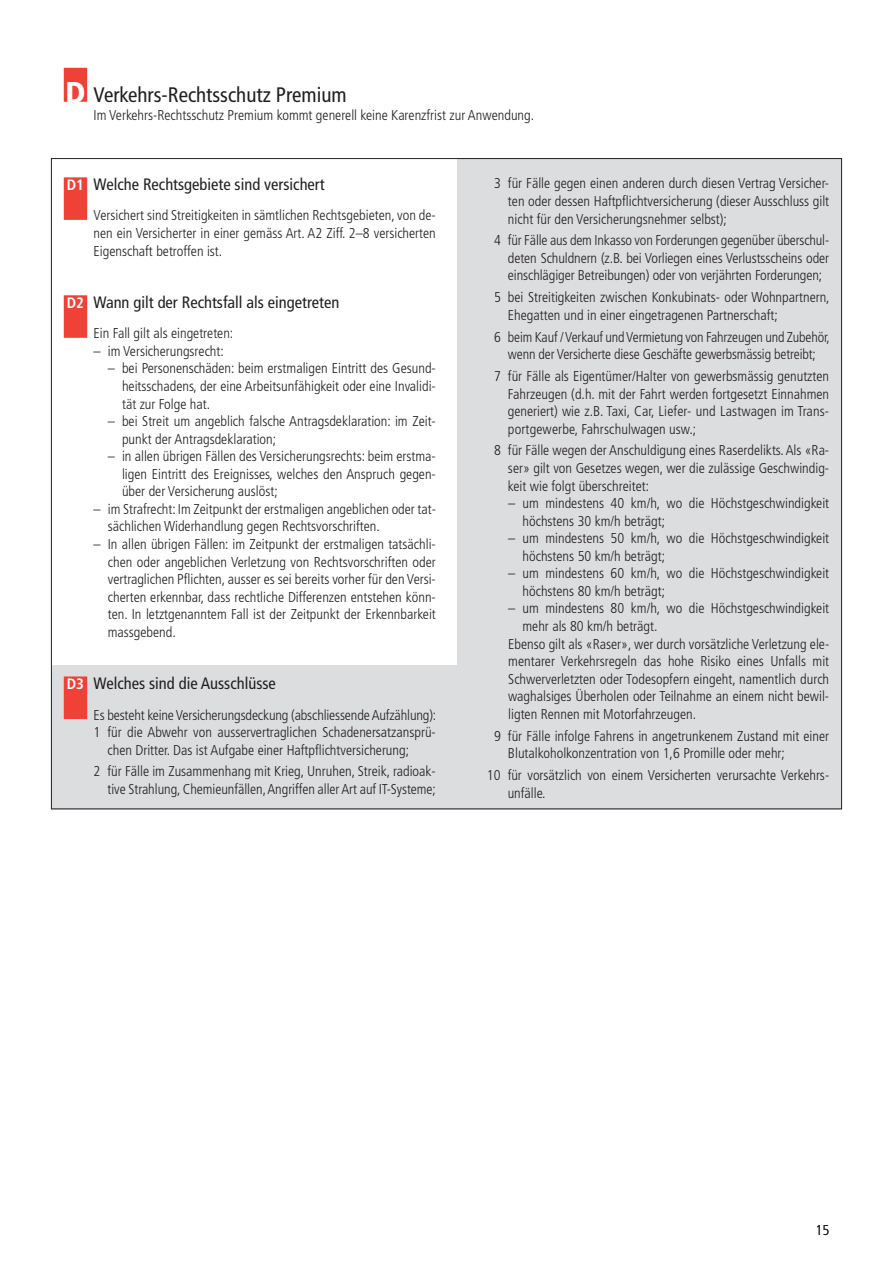
<style>
.page{position:relative;width:893px;height:1263px;background:#fff}
.page>*{position:absolute;margin:0;border:0;box-sizing:border-box;transform-origin:0 0}
.t1{font:condensed 21px "Frutiger";color:#231f20}
.t2{font:condensed 16.5px "Frutiger";color:#231f20}
.t3{font:300 condensed 14.25px/17.5px "Frutiger LT";color:#231f20}
.t4{font:300 condensed 14.25px/17.5px "Frutiger";color:#231f20;text-align:justify}
.s1{font-family:"Frutiger LT";font-weight:900;font-size:30px;color:#fff}
.s2{font-weight:700;font-size:15px;color:#fff}
</style>
<div class="page">
<div style="left:51px;top:665px;width:413px;height:144px;background:#dcddde"></div>
<div style="left:457px;top:158px;width:385px;height:651px;background:#dcddde"></div>
<div style="left:64px;top:68px;width:23px;height:34px;background:#ef4135"></div>
<div style="left:64px;top:177px;width:23px;height:43px;background:#ef4135"></div>
<div style="left:64px;top:295px;width:23px;height:43px;background:#ef4135"></div>
<div style="left:64px;top:676px;width:23px;height:43px;background:#ef4135"></div>
<h1 class="t1" style="left:65px;top:82px;width:283px"><span class="s1">D</span> Verkehrs-Rechtsschutz Premium</h1>
<p class="t3" style="left:94px;top:106px;width:442px">Im Verkehrs-Rechtsschutz Premium kommt generell keine Karenzfrist zur Anwendung.</p>
<p class="t2" style="left:67px;top:175px;width:259px"><span class="s2">D1</span> Welche Rechtsgebiete sind versichert</p>
<p class="t4" style="left:94px;top:207px;width:344px">Versichert sind Streitigkeiten in sämtlichen Rechtsgebieten, von de&shy;nen ein Versicherter in einer gemäss Art. A2 Ziff. 2–8 versicherten Eigenschaft betroffen ist.</p>
<p class="t2" style="left:67px;top:293px;width:274px"><span class="s2">D2</span> Wann gilt der Rechtsfall als eingetreten</p>
<p class="t3" style="left:94px;top:325px;width:141px">Ein Fall gilt als eingetreten:</p>
<p class="t3" style="left:94px;top:342px;width:132px">– im Versicherungsrecht:</p>
<p class="t3" style="left:122px;top:360px;width:315px;text-align:justify;text-indent:-14px">– bei Personenschäden: beim erstmaligen Eintritt des Gesund&shy;heitsschadens, der eine Arbeitsunfähigkeit oder eine Invalidi&shy;tät zur Folge hat.</p>
<p class="t3" style="left:122px;top:413px;width:315px;text-indent:-14px">– bei Streit um angeblich falsche Antragsdeklaration: im Zeit&shy;punkt der Antragsdeklaration;</p>
<p class="t3" style="left:122px;top:448px;width:315px;text-align:justify;text-indent:-14px">– in allen übrigen Fällen des Versicherungsrechts: beim erstma&shy;ligen Eintritt des Ereignisses, welches den Anspruch gegen&shy;über der Versicherung auslöst;</p>
<p class="t3" style="left:108px;top:500px;width:330px;text-indent:-14px">– im Strafrecht: Im Zeitpunkt der erstmaligen angeblichen oder tat&shy;sächlichen Widerhandlung gegen Rechtsvorschriften.</p>
<p class="t3" style="left:108px;top:535px;width:330px;text-align:justify;text-indent:-14px">– In allen übrigen Fällen: im Zeitpunkt der erstmaligen tatsächli&shy;chen oder angeblichen Verletzung von Rechtsvorschriften oder vertraglichen Pflichten, ausser es sei bereits vorher für den Versi&shy;cherten erkennbar, dass rechtliche Differenzen entstehen könn&shy;ten. In letztgenanntem Fall ist der Zeitpunkt der Erkennbarkeit massgebend.</p>
<p class="t2" style="left:67px;top:674px;width:211px"><span class="s2">D3</span> Welches sind die Ausschlüsse</p>
<p class="t3" style="left:94px;top:706px;width:344px">Es besteht keine Versicherungsdeckung (abschliessende Aufzählung):</p>
<p class="t3" style="left:94px;top:724px;width:344px">1 für die Abwehr von ausservertraglichen Schadenersatzansprü-</p>
<p class="t3" style="left:108px;top:741px;width:303px">chen Dritter. Das ist Aufgabe einer Haftpflichtversicherung;</p>
<p class="t3" style="left:94px;top:763px;width:344px;text-align:right">2 für Fälle im Zusammenhang mit Krieg, Unruhen, Streik, radioak&shy;tive Strahlung, Chemieunfällen, Angriffen aller Art auf IT-Systeme;</p>
<p class="t3" style="left:508px;top:175px;width:323px;text-align:justify;text-indent:-14px">3 für Fälle gegen einen anderen durch diesen Vertrag Versicher&shy;ten oder dessen Haftpflichtversicherung (dieser Ausschluss gilt nicht für den Versicherungsnehmer selbst);</p>
<p class="t3" style="left:508px;top:232px;width:323px;text-align:justify;text-indent:-14px">4 für Fälle aus dem Inkasso von Forderungen gegenüber überschul&shy;deten Schuldnern (z.B. bei Vorliegen eines Verlustsscheins oder einschlägiger Betreibungen) oder von verjährten Forderungen;</p>
<p class="t3" style="left:508px;top:289px;width:323px;text-indent:-14px">5 bei Streitigkeiten zwischen Konkubinats- oder Wohnpartnern,<br>Ehegatten und in einer eingetragenen Partnerschaft;</p>
<p class="t3" style="left:494px;top:328px;width:337px;text-align:center">6 beim Kauf / Verkauf und Vermietung von Fahrzeugen und Zubehör, wenn der Versicherte diese Geschäfte gewerbsmässig betreibt;</p>
<p class="t3" style="left:508px;top:367px;width:323px;text-align:justify;text-indent:-14px">7 für Fälle als Eigentümer/Halter von gewerbsmässig genutzten Fahrzeugen (d.h. mit der Fahrt werden fortgesetzt Einnahmen generiert) wie z.B. Taxi, Car, Liefer- und Lastwagen im Trans&shy;portgewerbe, Fahrschulwagen usw.;</p>
<p class="t3" style="left:508px;top:442px;width:323px;text-align:justify;text-indent:-14px">8 für Fälle wegen der Anschuldigung eines Raserdelikts. Als «Ra&shy;ser» gilt von Gesetzes wegen, wer die zulässige Geschwindig&shy;keit wie folgt überschreitet:</p>
<p class="t3" style="left:522px;top:495px;width:308px;text-indent:-14px">– um mindestens 40 km/h, wo die Höchstgeschwindigkeit höchstens 30 km/h beträgt;</p>
<p class="t3" style="left:522px;top:530px;width:308px;text-indent:-14px">– um mindestens 50 km/h, wo die Höchstgeschwindigkeit höchstens 50 km/h beträgt;</p>
<p class="t3" style="left:522px;top:565px;width:308px;text-indent:-14px">– um mindestens 60 km/h, wo die Höchstgeschwindigkeit höchstens 80 km/h beträgt;</p>
<p class="t3" style="left:508px;top:600px;width:322px">– um mindestens 80 km/h, wo die Höchstgeschwindigkeit</p>
<p class="t3" style="left:522px;top:617px;width:137px">mehr als 80 km/h beträgt.</p>
<p class="t3" style="left:508px;top:635px;width:322px">Ebenso gilt als «Raser», wer durch vorsätzliche Verletzung ele-</p>
<p class="t3" style="left:508px;top:653px;width:322px">mentarer Verkehrsregeln das hohe Risiko eines Unfalls mit</p>
<p class="t3" style="left:508px;top:670px;width:322px">Schwerverletzten oder Todesopfern eingeht, namentlich durch</p>
<p class="t3" style="left:508px;top:688px;width:322px">waghalsiges Überholen oder Teilnahme an einem nicht bewil-</p>
<p class="t3" style="left:508px;top:705px;width:189px">ligten Rennen mit Motorfahrzeugen.</p>
<p class="t3" style="left:508px;top:727px;width:323px;text-indent:-14px">9 für Fälle infolge Fahrens in angetrunkenem Zustand mit einer<br>Blutalkoholkonzentration von 1,6 Promille oder mehr;</p>
<p class="t3" style="left:508px;top:766px;width:322px;text-indent:-21px">10 für vorsätzlich von einem Versicherten verursachte Verkehrs&shy;unfälle.</p>
<p class="t3" style="left:815px;top:1222px;width:15px">15</p>
</div>
